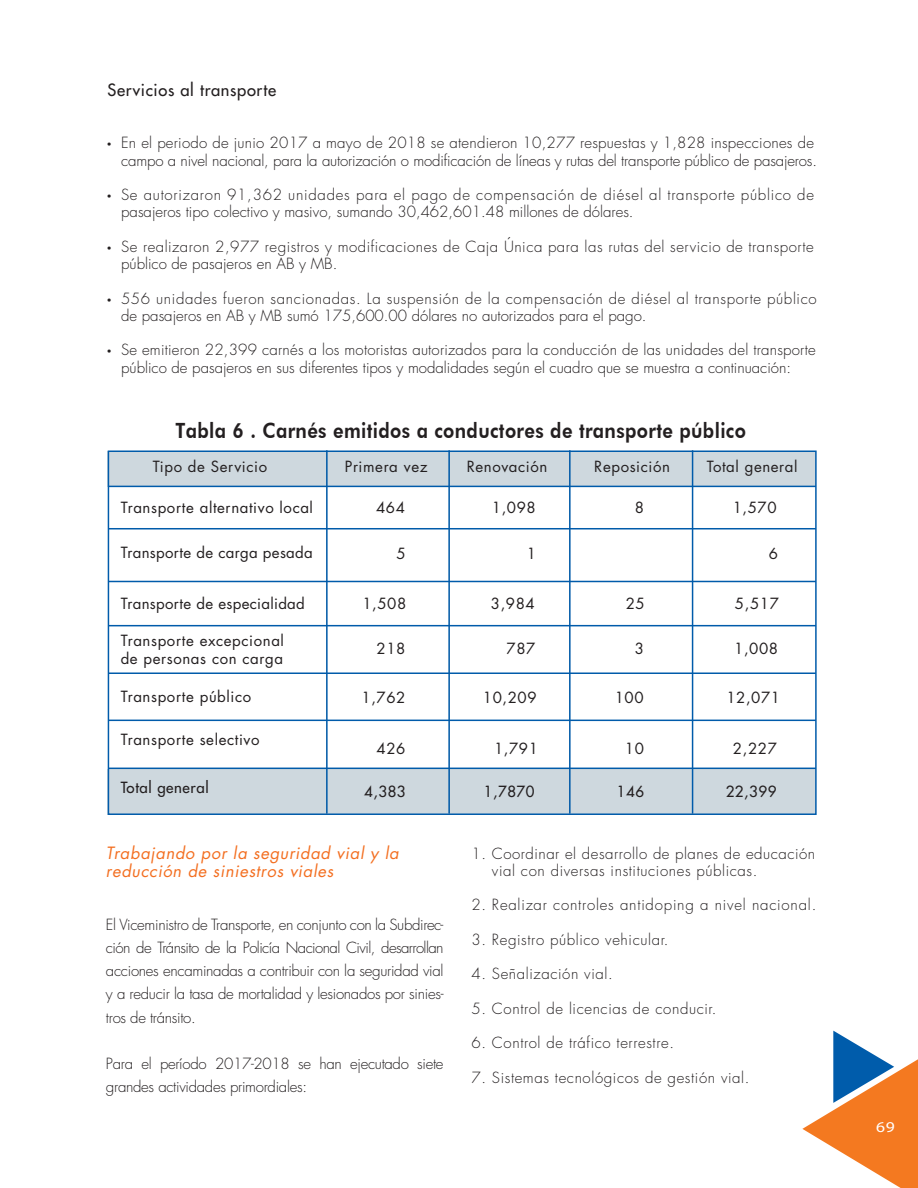
<style>
.page{position:relative;width:918px;height:1188px;background:#fff}
.page>*{position:absolute;margin:0;border:0;box-sizing:border-box;transform-origin:0 0}
.t1{font:800 21px "Futura BT";letter-spacing:.02em;color:#231f20;scale:.88 1}
.t2{font:italic 16.5px/18px "Futura";letter-spacing:.04em;color:#f36f21}
.t3{font:16.5px "Futura";letter-spacing:.04em;color:#231f20}
.t4{font:300 15px/23.2px "Futura";letter-spacing:.015em;color:#231f20;text-align:justify}
.t5{font:15px/17.2px "Futura";letter-spacing:.04em;color:#231f20}
.t6{font:300 15px/17.2px "Futura";letter-spacing:.05em;color:#231f20}
.t7{font:300 15px/17.2px "Futura";letter-spacing:.035em;color:#231f20}
.t8{font:300 15px/17.2px "Futura";letter-spacing:-.01em;color:#231f20;text-align:right}
.t9{font:300 15px/17.2px "Futura";letter-spacing:.045em;color:#231f20}
.t10{font:300 15px "Futura";letter-spacing:.04em;color:#231f20}
.t11{font:300 15px/23.2px "Futura";letter-spacing:-.02em;color:#231f20}
.t12{font:15px "Futura";letter-spacing:.02em;color:#231f20}
.t13{font:15px "Futura";letter-spacing:.04em;color:#231f20}
.t14{font:15px "Myriad Pro";color:#fff;scale:1.17 1}
.s1{font-family:"Myriad Pro";font-weight:400}
</style>
<div class="page">
<div style="left:108px;top:451px;width:708px;height:35px;background:#ced8de"></div>
<div style="left:108px;top:769px;width:708px;height:46px;background:#ced8de"></div>
<div style="left:108px;top:451px;width:709px;height:364px;border:2px solid #005baa"></div>
<hr style="left:109px;top:486px;width:707px;height:1px;background:#005baa">
<hr style="left:109px;top:581px;width:707px;height:1px;background:#005baa">
<hr style="left:109px;top:625px;width:707px;height:1px;background:#005baa">
<hr style="left:109px;top:673px;width:707px;height:1px;background:#005baa">
<hr style="left:109px;top:720px;width:707px;height:1px;background:#005baa">
<hr style="left:109px;top:768px;width:707px;height:1px;background:#005baa">
<hr style="left:108px;top:528px;width:708px;height:1px;background:#005baa">
<hr style="left:326px;top:450px;width:2px;height:364px;background:#005baa">
<hr style="left:448px;top:450px;width:2px;height:364px;background:#005baa">
<hr style="left:569px;top:450px;width:2px;height:364px;background:#005baa">
<hr style="left:692px;top:450px;width:1px;height:364px;background:#005baa">
<svg style="left:802px;top:1031px;width:116px;height:157px"></svg>
<p class="t3" style="left:107px;top:80px;width:170px">Servicios al transporte</p>
<p class="t8" style="left:107px;top:135px;width:711px"><span class="s1">•</span> En el periodo de junio 2017 a mayo de 2018 se atendieron 10,277 respuestas y 1,828 inspecciones de campo a nivel nacional, para la autorización o modificación de líneas y rutas del transporte público de pasajeros.</p>
<p class="t6" style="left:121px;top:186px;width:694px;text-indent:-14px"><span class="s1">•</span> Se autorizaron 91,362 unidades para el pago de compensación de diésel al transporte público de pasajeros tipo colectivo y masivo, sumando 30,462,601.48 millones de dólares.</p>
<p class="t7" style="left:121px;top:238px;width:694px;text-indent:-14px"><span class="s1">•</span> Se realizaron 2,977 registros y modificaciones de Caja Única para las rutas del servicio de transporte público de pasajeros en AB y MB.</p>
<p class="t9" style="left:121px;top:290px;width:697px;text-indent:-14px"><span class="s1">•</span> 556 unidades fueron sancionadas. La suspensión de la compensación de diésel al transporte público de pasajeros en AB y MB sumó 175,600.00 dólares no autorizados para el pago.</p>
<p class="t4" style="left:121px;top:342px;width:696px;line-height:17.2px;text-indent:-14px"><span class="s1">•</span> Se emitieron 22,399 carnés a los motoristas autorizados para la conducción de las unidades del transporte público de pasajeros en sus diferentes tipos y modalidades según el cuadro que se muestra a continuación:</p>
<p class="t1" style="left:176px;top:418px;width:650px">Tabla 6 . Carnés emitidos a conductores de transporte público</p>
<p class="t5" style="left:153px;top:458px;width:116px">Tipo de Servicio</p>
<p class="t5" style="left:345px;top:458px;width:84px">Primera vez</p>
<p class="t5" style="left:467px;top:458px;width:82px">Renovación</p>
<p class="t5" style="left:707px;top:458px;width:92px">Total general</p>
<p class="t5" style="left:121px;top:499px;width:194px">Transporte alternativo local</p>
<p class="t12" style="left:121px;top:542px;width:194px">Transporte de carga pesada</p>
<p class="t12" style="left:121px;top:593px;width:186px">Transporte de especialidad</p>
<p class="t5" style="left:121px;top:632px;width:165px">Transporte excepcional de personas con carga</p>
<p class="t5" style="left:121px;top:687px;width:132px">Transporte público</p>
<p class="t5" style="left:121px;top:731px;width:140px">Transporte selectivo</p>
<p class="t13" style="left:121px;top:778px;width:89px">Total general</p>
<p class="t5" style="left:594px;top:458px;width:77px">Reposición</p>
<p class="t5" style="left:376px;top:499px;width:30px">464</p>
<p class="t5" style="left:492px;top:499px;width:45px">1,098</p>
<p class="t5" style="left:635px;top:499px;width:11px">8</p>
<p class="t5" style="left:733px;top:499px;width:45px">1,570</p>
<p class="t5" style="left:769px;top:544px;width:11px">6</p>
<p class="t5" style="left:397px;top:544px;width:11px">5</p>
<p class="t5" style="left:527px;top:544px;width:11px">1</p>
<p class="t5" style="left:491px;top:594px;width:45px">3,984</p>
<p class="t5" style="left:507px;top:640px;width:30px">787</p>
<p class="t5" style="left:483px;top:688px;width:55px">10,209</p>
<p class="t5" style="left:494px;top:739px;width:45px">1,791</p>
<p class="t13" style="left:484px;top:781px;width:52px">1,7870</p>
<p class="t5" style="left:362px;top:594px;width:45px">1,508</p>
<p class="t5" style="left:377px;top:640px;width:30px">218</p>
<p class="t5" style="left:362px;top:688px;width:45px">1,762</p>
<p class="t5" style="left:377px;top:739px;width:30px">426</p>
<p class="t13" style="left:364px;top:781px;width:43px">4,383</p>
<p class="t5" style="left:626px;top:594px;width:21px">25</p>
<p class="t5" style="left:635px;top:640px;width:11px">3</p>
<p class="t5" style="left:615px;top:688px;width:30px">100</p>
<p class="t5" style="left:625px;top:739px;width:21px">10</p>
<p class="t13" style="left:617px;top:781px;width:29px">146</p>
<p class="t5" style="left:735px;top:594px;width:45px">5,517</p>
<p class="t5" style="left:734px;top:640px;width:45px">1,008</p>
<p class="t5" style="left:726px;top:688px;width:55px">12,071</p>
<p class="t5" style="left:733px;top:739px;width:45px">2,227</p>
<p class="t13" style="left:726px;top:781px;width:52px">22,399</p>
<p class="t2" style="left:106px;top:844px;width:294px">Trabajando por la seguridad vial y la reducción de siniestros viales</p>
<p class="t7" style="left:492px;top:845px;width:325px;text-indent:-20px">1. Coordinar el desarrollo de planes de educación vial con diversas instituciones públicas.</p>
<p class="t6" style="left:472px;top:896px;width:346px">2. Realizar controles antidoping a nivel nacional.</p>
<p class="t10" style="left:472px;top:930px;width:199px">3. Registro público vehicular.</p>
<p class="t10" style="left:472px;top:964px;width:143px">4. Señalización vial.</p>
<p class="t10" style="left:472px;top:999px;width:246px">5. Control de licencias de conducir.</p>
<p class="t10" style="left:472px;top:1033px;width:204px">6. Control de tráfico terrestre.</p>
<p class="t10" style="left:472px;top:1068px;width:279px">7. Sistemas tecnológicos de gestión vial.</p>
<p class="t4" style="left:106px;top:913px;width:339px">El Viceministro de Transporte, en conjunto con la Subdirec&shy;ción de Tránsito de la Policía Nacional Civil, desarrollan acciones encaminadas a contribuir con la seguridad vial y a reducir la tasa de mortalidad y lesionados por sinies&shy;tros de tránsito.</p>
<p class="t11" style="left:106px;top:1052px;width:339px">Para el período 2017-2018 se han ejecutado siete grandes actividades primordiales:</p>
<p class="t14" style="left:876px;top:1118px;width:17px">69</p>
</div>
